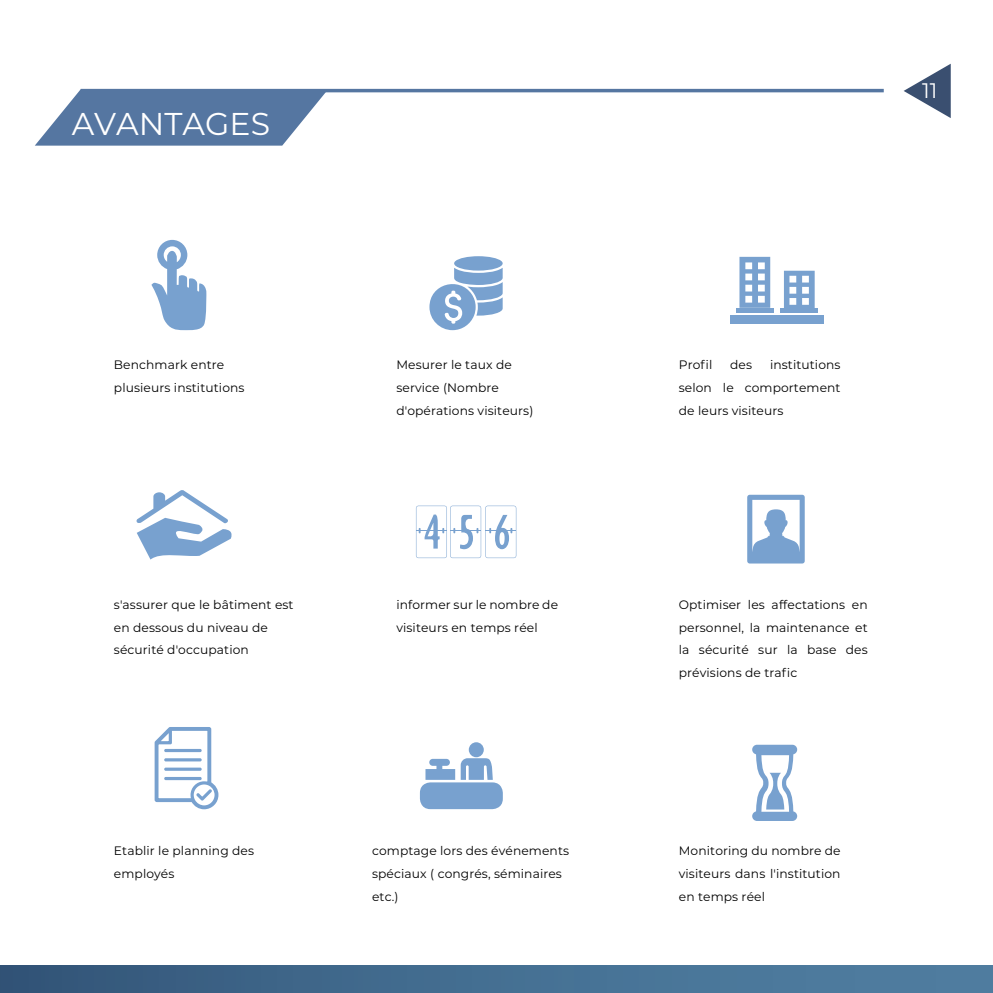
<style>
.page{position:relative;width:993px;height:993px;background:#fff}
.page>*{position:absolute;margin:0;border:0;box-sizing:border-box;transform-origin:0 0}
.t1{font:31.5px "Montserrat";color:#fff}
.t2{font:21px "Montserrat";color:#fff}
.t3{font:12.25px/22.8px "Montserrat";letter-spacing:.01em;color:#000}
</style>
<div class="page">
<svg style="left:136px;top:490px;width:96px;height:69px"></svg>
<svg style="left:154px;top:727px;width:65px;height:82px"></svg>
<div style="left:747px;top:494px;width:57px;height:69px;background:#78a1cf;border-radius:3px"></div>
<svg style="left:752px;top:499px;width:47px;height:53px"></svg>
<svg style="left:752px;top:744px;width:44px;height:76px"></svg>
<svg style="left:416px;top:505px;width:100px;height:53px"></svg>
<div style="left:468px;top:742px;width:15px;height:15px;background:#78a1cf;border-radius:50%"></div>
<div style="left:420px;top:782px;width:82px;height:26px;background:#78a1cf;border-radius:10px"></div>
<svg style="left:425px;top:758px;width:67px;height:21px"></svg>
<svg style="left:739px;top:257px;width:31px;height:51px"></svg>
<svg style="left:784px;top:270px;width:30px;height:38px"></svg>
<hr style="left:780px;top:308px;width:37px;height:4px;background:#78a1cf">
<hr style="left:735px;top:308px;width:38px;height:4px;background:#78a1cf">
<div style="left:730px;top:316px;width:93px;height:8px;background:#78a1cf"></div>
<svg style="left:151px;top:240px;width:56px;height:91px"></svg>
<svg style="left:429px;top:256px;width:73px;height:74px"></svg>
<svg style="left:0;top:965px;width:1px;height:27px"></svg>
<div style="left:1px;top:965px;width:991px;height:27px;background:linear-gradient(to right,#34577b,#5282a5)"></div>
<svg style="left:35px;top:89px;width:293px;height:57px"></svg>
<hr style="left:81px;top:89px;width:802px;height:3px;background:#5576a1">
<svg style="left:903px;top:64px;width:47px;height:54px"></svg>
<h1 class="t1" style="left:72px;top:102px;width:200px">AVANTAGES</h1>
<h2 class="t2" style="left:921px;top:76px;width:17px">11</h2>
<p class="t3" style="left:114px;top:353px;width:132px">Benchmark entre plusieurs institutions</p>
<p class="t3" style="left:396px;top:353px;width:138px">Mesurer le taux de service (Nombre d'opérations visiteurs)</p>
<p class="t3" style="left:678px;top:353px;width:35px">Profil</p>
<p class="t3" style="left:730px;top:353px;width:23px">des</p>
<p class="t3" style="left:678px;top:353px;width:163px;text-align:justify;text-indent:91px">institutions selon le comportement de leurs visiteurs</p>
<p class="t3" style="left:114px;top:592px;width:181px">s'assurer que le bâtiment est en dessous du niveau de sécurité d'occupation</p>
<p class="t3" style="left:396px;top:592px;width:163px">informer sur le nombre de visiteurs en temps réel</p>
<p class="t3" style="left:678px;top:592px;width:190px;text-align:justify">Optimiser les affectations en personnel, la maintenance et la sécurité sur la base des prévisions de trafic</p>
<p class="t3" style="left:114px;top:838px;width:142px">Etablir le planning des employés</p>
<p class="t3" style="left:372px;top:838px;width:198px">comptage lors des événements spéciaux ( congrés, séminaires etc.)</p>
<p class="t3" style="left:678px;top:838px;width:163px;text-align:justify">Monitoring du nombre de visiteurs dans l'institution en temps réel</p>
</div>
